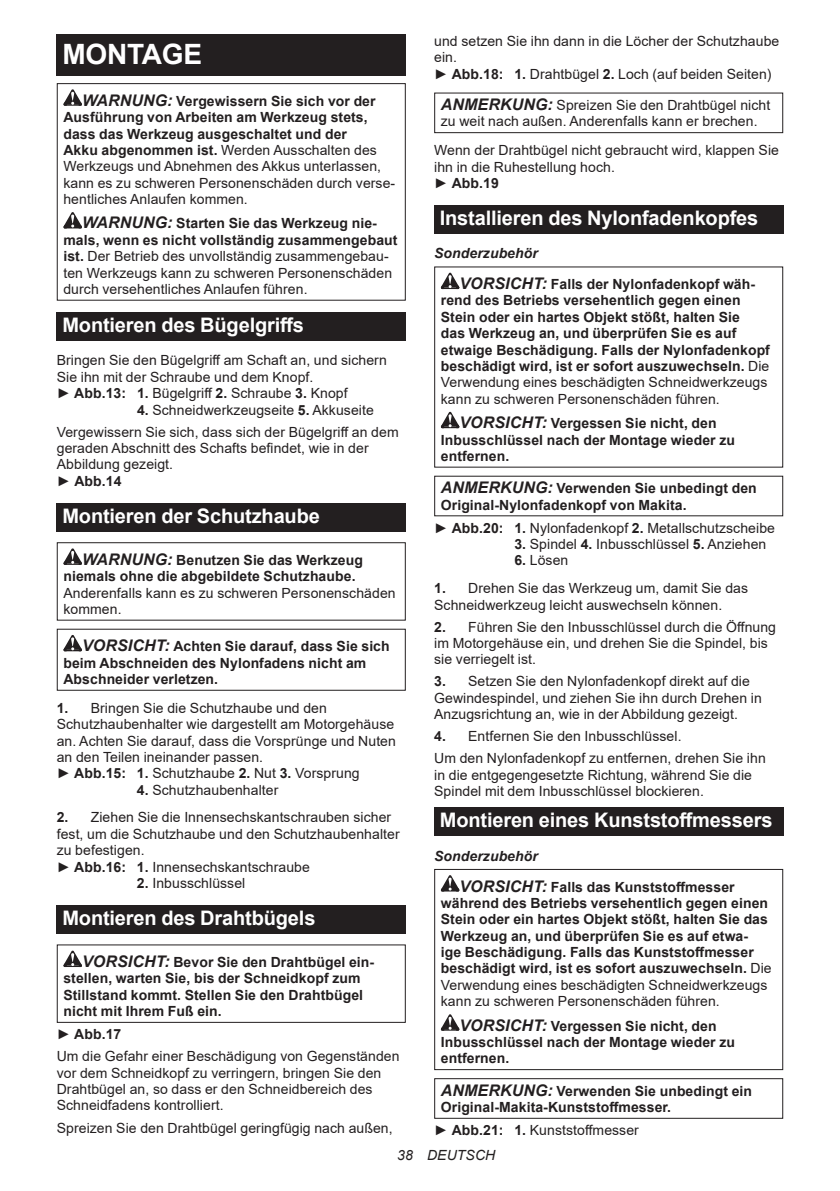
<style>
.page{position:relative;width:840px;height:1191px;background:#fff}
.page>*{position:absolute;margin:0;border:0;box-sizing:border-box;transform-origin:0 0}
.t1{font:700 28px "Arial";letter-spacing:-.01em;color:#fff}
.t2{font:700 20px "Arial";letter-spacing:-.01em;color:#fff}
.t3{font:14px/16.4px "Arial";letter-spacing:.005em;color:#231f20}
.t4{font:700 14px/16.4px "Arial";letter-spacing:.005em;color:#231f20}
.t5{font:italic 14px "Arial";letter-spacing:.005em;color:#231f20}
.s1{font-weight:700;font-style:italic;font-size:16px}
.s2{font-weight:700}
.s3{font-style:italic;font-size:16px}
.s4{font-style:italic}
.s5{font-weight:400}
</style>
<div class="page">
<div style="left:57px;top:34px;width:348px;height:41px;background:#231f20"></div>
<svg style="left:63px;top:89px;width:19px;height:17px"></svg>
<svg style="left:63px;top:212px;width:19px;height:16px"></svg>
<div style="left:57px;top:83px;width:348px;height:218px;border:1px solid #231f20"></div>
<div style="left:57px;top:312px;width:348px;height:28px;background:#231f20"></div>
<div style="left:57px;top:503px;width:348px;height:28px;background:#231f20"></div>
<svg style="left:63px;top:548px;width:19px;height:17px"></svg>
<div style="left:57px;top:542px;width:348px;height:78px;border:1px solid #231f20"></div>
<svg style="left:63px;top:635px;width:19px;height:16px"></svg>
<div style="left:57px;top:628px;width:348px;height:63px;border:1px solid #231f20"></div>
<div style="left:57px;top:905px;width:348px;height:28px;background:#231f20"></div>
<svg style="left:63px;top:950px;width:19px;height:17px"></svg>
<div style="left:434px;top:93px;width:348px;height:40px;border:1px solid #231f20"></div>
<div style="left:434px;top:205px;width:348px;height:28px;background:#231f20"></div>
<svg style="left:440px;top:273px;width:19px;height:16px"></svg>
<svg style="left:440px;top:412px;width:19px;height:16px"></svg>
<div style="left:434px;top:807px;width:348px;height:29px;background:#231f20"></div>
<svg style="left:440px;top:875px;width:19px;height:16px"></svg>
<svg style="left:440px;top:1014px;width:19px;height:16px"></svg>
<div style="left:434px;top:869px;width:348px;height:201px;border:1px solid #231f20"></div>
<div style="left:434px;top:1078px;width:348px;height:40px;border:1px solid #231f20"></div>
<h1 class="t1" style="left:62px;top:34px;width:141px">MONTAGE</h1>
<p class="t3" style="left:63px;top:92px;width:333px;text-indent:19px"><span class="s1">WARNUNG:</span> <span class="s2">Vergewissern Sie sich vor der Ausführung von Arbeiten am Werkzeug stets, dass das Werkzeug ausgeschaltet und der<br>Akku abgenommen ist.</span> Werden Ausschalten des Werkzeugs und Abnehmen des Akkus unterlassen, kann es zu schweren Personenschäden durch verse&shy;hentliches Anlaufen kommen.</p>
<p class="t3" style="left:63px;top:215px;width:335px;text-indent:19px"><span class="s1">WARNUNG:</span> <span class="s2">Starten Sie das Werkzeug nie&shy;mals, wenn es nicht vollständig zusammengebaut ist.</span> Der Betrieb des unvollständig zusammengebau&shy;ten Werkzeugs kann zu schweren Personenschäden durch versehentliches Anlaufen führen.</p>
<h2 class="t2" style="left:62px;top:311px;width:243px">Montieren des Bügelgriffs</h2>
<p class="t3" style="left:57px;top:352px;width:331px">Bringen Sie den Bügelgriff am Schaft an, und sichern<br>Sie ihn mit der Schraube und dem Knopf.<br>► <span class="s2">Abb.13: 1.</span> Bügelgriff <span class="s2">2.</span> Schraube <span class="s2">3.</span> Knopf</p>
<p class="t3" style="left:57px;top:398px;width:343px;line-height:22px;text-indent:80px"><span class="s2">4.</span> Schneidwerkzeugseite <span class="s2">5.</span> Akkuseite<br>Vergewissern Sie sich, dass sich der Bügelgriff an dem</p>
<p class="t3" style="left:57px;top:440px;width:313px">geraden Abschnitt des Schafts befindet, wie in der<br>Abbildung gezeigt.<br>► <span class="s2">Abb.14</span></p>
<h2 class="t2" style="left:62px;top:502px;width:259px">Montieren der Schutzhaube</h2>
<p class="t4" style="left:63px;top:552px;width:301px;text-indent:19px"><span class="s3">WARNUNG:</span> Benutzen Sie das Werkzeug niemals ohne die abgebildete Schutzhaube.</p>
<p class="t3" style="left:63px;top:584px;width:333px">Anderenfalls kann es zu schweren Personenschäden kommen.</p>
<p class="t4" style="left:63px;top:638px;width:327px;text-indent:19px"><span class="s3">VORSICHT:</span> Achten Sie darauf, dass Sie sich beim Abschneiden des Nylonfadens nicht am<br>Abschneider verletzen.</p>
<p class="t3" style="left:57px;top:699px;width:340px"><span class="s2">1.</span> Bringen Sie die Schutzhaube und den Schutzhaubenhalter wie dargestellt am Motorgehäuse an. Achten Sie darauf, dass die Vorsprünge und Nuten an den Teilen ineinander passen.<br>► <span class="s2">Abb.15: 1.</span> Schutzhaube <span class="s2">2.</span> Nut <span class="s2">3.</span> Vorsprung</p>
<p class="t3" style="left:137px;top:781px;width:143px"><span class="s2">4.</span> Schutzhaubenhalter</p>
<p class="t3" style="left:57px;top:809px;width:344px"><span class="s2">2.</span> Ziehen Sie die Innensechskantschrauben sicher fest, um die Schutzhaube und den Schutzhaubenhalter zu befestigen.<br>► <span class="s2">Abb.16: 1.</span> Innensechskantschraube</p>
<p class="t3" style="left:137px;top:874px;width:110px"><span class="s2">2.</span> Inbusschlüssel</p>
<h2 class="t2" style="left:62px;top:904px;width:254px">Montieren des Drahtbügels</h2>
<p class="t4" style="left:63px;top:954px;width:312px;text-indent:19px"><span class="s3">VORSICHT:</span> Bevor Sie den Drahtbügel ein&shy;stellen, warten Sie, bis der Schneidkopf zum Stillstand kommt. Stellen Sie den Drahtbügel nicht mit Ihrem Fuß ein.</p>
<p class="t3" style="left:57px;top:1023px;width:344px;line-height:22px">► <span class="s2">Abb.17<br></span>Um die Gefahr einer Beschädigung von Gegenständen</p>
<p class="t3" style="left:57px;top:1064px;width:326px">vor dem Schneidkopf zu verringern, bringen Sie den<br>Drahtbügel an, so dass er den Schneidbereich des<br>Schneidfadens kontrolliert.</p>
<p class="t3" style="left:57px;top:1119px;width:337px">Spreizen Sie den Drahtbügel geringfügig nach außen,</p>
<p class="t3" style="left:434px;top:33px;width:346px">und setzen Sie ihn dann in die Löcher der Schutzhaube ein.<br>► <span class="s2">Abb.18: 1.</span> Drahtbügel <span class="s2">2.</span> Loch (auf beiden Seiten)</p>
<p class="t3" style="left:440px;top:97px;width:331px"><span class="s1">ANMERKUNG:</span> Spreizen Sie den Drahtbügel nicht zu weit nach außen. Anderenfalls kann er brechen.</p>
<p class="t3" style="left:434px;top:142px;width:346px">Wenn der Drahtbügel nicht gebraucht wird, klappen Sie ihn in die Ruhestellung hoch.<br>► <span class="s2">Abb.19</span></p>
<h2 class="t2" style="left:439px;top:204px;width:320px">Installieren des Nylonfadenkopfes</h2>
<p class="t4" style="left:459px;top:238px;width:297px;line-height:30.6px;text-indent:-25px"><span class="s4">Sonderzubehör<br></span><span class="s3">VORSICHT:</span> Falls der Nylonfadenkopf wäh-</p>
<p class="t4" style="left:440px;top:292px;width:330px">rend des Betriebs versehentlich gegen einen Stein oder ein hartes Objekt stößt, halten Sie<br>das Werkzeug an, und überprüfen Sie es auf etwaige Beschädigung. Falls der Nylonfadenkopf beschädigt wird, ist er sofort auszuwechseln. <span class="s5">Die Verwendung eines beschädigten Schneidwerkzeugs kann zu schweren Personenschäden führen.</span></p>
<p class="t4" style="left:440px;top:415px;width:295px;text-indent:19px"><span class="s3">VORSICHT:</span> Vergessen Sie nicht, den<br>Inbusschlüssel nach der Montage wieder zu entfernen.</p>
<p class="t4" style="left:440px;top:480px;width:317px"><span class="s3">ANMERKUNG:</span> Verwenden Sie unbedingt den<br>Original-Nylonfadenkopf von Makita.</p>
<p class="t3" style="left:434px;top:519px;width:342px">► <span class="s2">Abb.20: 1.</span> Nylonfadenkopf <span class="s2">2.</span> Metallschutzscheibe</p>
<p class="t3" style="left:514px;top:536px;width:253px"><span class="s2">3.</span> Spindel <span class="s2">4.</span> Inbusschlüssel <span class="s2">5.</span> Anziehen</p>
<p class="t3" style="left:514px;top:552px;width:55px"><span class="s2">6.</span> Lösen</p>
<p class="t3" style="left:434px;top:580px;width:315px"><span class="s2">1.</span> Drehen Sie das Werkzeug um, damit Sie das<br>Schneidwerkzeug leicht auswechseln können.</p>
<p class="t3" style="left:434px;top:618px;width:343px"><span class="s2">2.</span> Führen Sie den Inbusschlüssel durch die Öffnung im Motorgehäuse ein, und drehen Sie die Spindel, bis sie verriegelt ist.</p>
<p class="t3" style="left:434px;top:673px;width:329px"><span class="s2">3.</span> Setzen Sie den Nylonfadenkopf direkt auf die<br>Gewindespindel, und ziehen Sie ihn durch Drehen in<br>Anzugsrichtung an, wie in der Abbildung gezeigt.</p>
<p class="t3" style="left:434px;top:725px;width:333px;line-height:22px"><span class="s2">4.</span> Entfernen Sie den Inbusschlüssel.<br>Um den Nylonfadenkopf zu entfernen, drehen Sie ihn</p>
<p class="t3" style="left:434px;top:766px;width:319px">in die entgegengesetzte Richtung, während Sie die<br>Spindel mit dem Inbusschlüssel blockieren.</p>
<h2 class="t2" style="left:439px;top:806px;width:334px">Montieren eines Kunststoffmessers</h2>
<p class="t4" style="left:459px;top:841px;width:276px;line-height:30.6px;text-indent:-25px"><span class="s4">Sonderzubehör<br></span><span class="s3">VORSICHT:</span> Falls das Kunststoffmesser</p>
<p class="t4" style="left:440px;top:895px;width:332px">während des Betriebs versehentlich gegen einen Stein oder ein hartes Objekt stößt, halten Sie das Werkzeug an, und überprüfen Sie es auf etwa&shy;ige Beschädigung. Falls das Kunststoffmesser beschädigt wird, ist es sofort auszuwechseln. <span class="s5">Die Verwendung eines beschädigten Schneidwerkzeugs kann zu schweren Personenschäden führen.</span></p>
<p class="t4" style="left:440px;top:1017px;width:295px;text-indent:19px"><span class="s3">VORSICHT:</span> Vergessen Sie nicht, den<br>Inbusschlüssel nach der Montage wieder zu entfernen.</p>
<p class="t4" style="left:440px;top:1082px;width:312px"><span class="s3">ANMERKUNG:</span> Verwenden Sie unbedingt ein<br>Original-Makita-Kunststoffmesser.</p>
<p class="t3" style="left:434px;top:1122px;width:206px">► <span class="s2">Abb.21: 1.</span> Kunststoffmesser</p>
<p class="t5" style="left:397px;top:1146px;width:99px">38 DEUTSCH</p>
</div>
